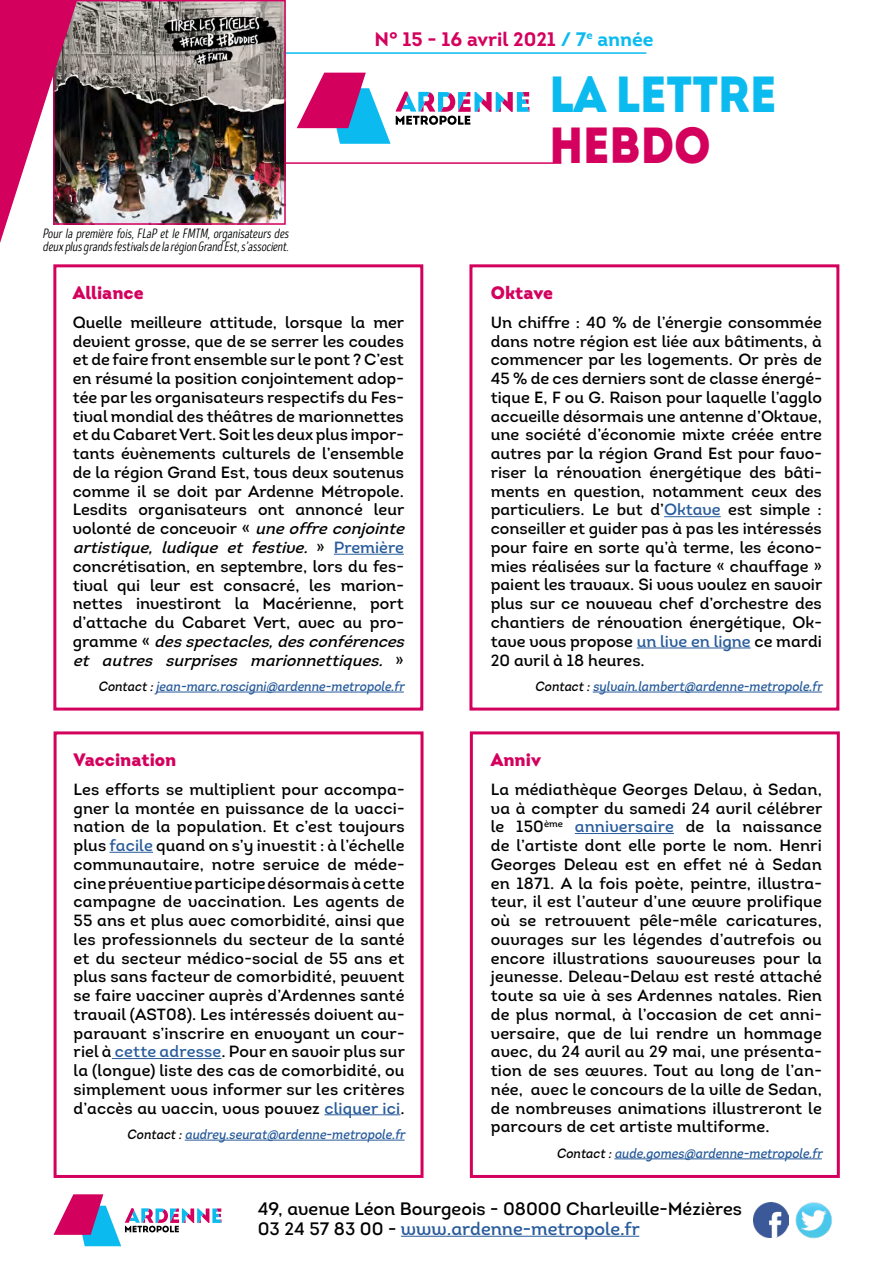
<style>
.page{position:relative;width:893px;height:1263px;background:#fff}
.page>*{position:absolute;margin:0;border:0;box-sizing:border-box;transform-origin:0 0}
.t1{font:900 50.7px "Intro";color:#0bbbef;scale:.91 1}
.t2{font:900 50.7px "Intro";color:#d4005d;scale:.91 1}
.t3{font:700 19.5px "Intro";color:#d4005d}
.t4{font:18px/19.5px "Intro Regular Alt";color:#000}
.t5{font:900 18px "Intro";color:#d4005d}
.t6{font:16.2px/18.8px "Intro Regular Alt";color:#000;text-align:justify}
.t7{font:italic 13.5px "Intro Regular Alt";color:#275b9b;scale:.9 1}
.t8{font:italic 13.5px/13.5px "Intro Head R Base";color:#000;scale:.93 1}
.s1{color:#0bbbef}
.s2{font-style:italic}
.s3{color:#275b9b}
.s4{color:#000}
</style>
<div class="page">
<hr style="left:182px;top:162px;width:379px;height:2px;background:#d4005d">
<hr style="left:174px;top:52px;width:472px;height:2px;background:#0bbbef">
<svg style="left:297px;top:73px;width:232px;height:71px"></svg>
<div style="left:469px;top:264px;width:370px;height:446px;border:3px solid #d4005d"></div>
<div style="left:53px;top:264px;width:370px;height:446px;border:3px solid #d4005d"></div>
<div style="left:470px;top:731px;width:370px;height:447px;border:3px solid #d4005d"></div>
<div style="left:54px;top:731px;width:369px;height:447px;border:3px solid #d4005d"></div>
<hr style="left:109px;top:852px;width:44px;height:1px;background:#275b9b">
<hr style="left:112px;top:1058px;width:109px;height:1px;background:#275b9b">
<hr style="left:324px;top:1114px;width:76px;height:1px;background:#275b9b">
<hr style="left:185px;top:1140px;width:220px;height:1px;background:#275b9b">
<hr style="left:334px;top:554px;width:70px;height:1px;background:#275b9b">
<hr style="left:156px;top:692px;width:248px;height:1px;background:#275b9b">
<hr style="left:664px;top:516px;width:57px;height:1px;background:#275b9b">
<hr style="left:637px;top:647px;width:114px;height:1px;background:#275b9b">
<hr style="left:593px;top:692px;width:229px;height:1px;background:#275b9b">
<hr style="left:575px;top:833px;width:99px;height:1px;background:#275b9b">
<hr style="left:614px;top:1158px;width:208px;height:1px;background:#275b9b">
<hr style="left:401px;top:1236px;width:238px;height:1px;background:#275b9b">
<img style="left:754px;top:1202px;width:34px;height:35px">
<img style="left:795px;top:1202px;width:37px;height:37px">
<svg style="left:53px;top:1194px;width:168px;height:52px"></svg>
<img style="left:77px;top:3px;width:206px;height:219px">
<div style="left:53px;top:0;width:233px;height:225px;border:2px solid #d4005d"></div>
<svg style="left:0;top:0;width:77px;height:243px"></svg>
<p class="t3" style="left:374px;top:26px;width:281px">N° 15 - 16 avril 2021 <span class="s1">/ 7</span><sup>e</sup> <span class="s1">année</span></p>
<p class="t8" style="left:43px;top:227px;width:269px">Pourlapremièrefois,FLaP etleFMTM,organisateursdes deux plusgrandsfestivalsdelarégion Grand Est,s’associent.</p>
<p class="t5" style="left:73px;top:281px;width:72px">Alliance</p>
<p class="t6" style="left:73px;top:313px;width:338px;text-align:left">Quelle meilleure attitude, lorsque la mer devient grosse, que de se serrer les coudes et de faire front ensemble sur le pont ? C’est en résumé la position conjointement adop&shy;tée par les organisateurs respectifs du Fes&shy;tival mondial des théâtres de marionnettes et du Cabaret Vert. Soit les deux plus impor&shy;tants évènements culturels de l’ensemble de la région Grand Est, tous deux soutenus comme il se doit par Ardenne Métropole.<br>Lesdits organisateurs ont annoncé leur volonté de concevoir « <span class="s2">uneoffreconjointe artistique, ludique et festive.</span> » <span class="s3">P r e m i è r e </span>concrétisation, en septembre, lors du fes&shy;tival qui leur est consacré, les marion&shy;nettes investiront la Macérienne, port d’attache du Cabaret Vert, avec au pro&shy;g r a m m e « <span class="s2">desspectacles,desconférences et autres surprises marionnettiques.</span> »</p>
<p class="t7" style="left:98px;top:678px;width:345px"><span class="s4">Contact:</span>jean-marc.roscigni@ardenne-metropole.fr</p>
<p class="t5" style="left:74px;top:747px;width:104px">Vaccination</p>
<p class="t6" style="left:74px;top:780px;width:333px">Les efforts se multiplient pour accompa&shy;gner la montée en puissance de la vacci&shy;nation de la population. Et c’est toujours plus <span class="s3">facile</span> quand on s’y investit : à l’échelle communautaire, notre service de méde&shy;cine préventive participe désormais à cette campagne de vaccination. Les agents de 55 ans et plus avec comorbidité, ainsi que les professionnels du secteur de la santé et du secteur médico-social de 55 ans et plus sans facteur de comorbidité, peuvent se faire vacciner auprès d’Ardennes santé travail (AST08). Les intéressés doivent au&shy;paravant s’inscrire en envoyant un cour&shy;riel à <span class="s3">cette adresse</span>. Pour en savoir plus sur la (longue) liste des cas de comorbidité, ou simplement vous informer sur les critères d’accès au vaccin, vous pouvez <span class="s3">cliquer ici</span>.</p>
<p class="t7" style="left:127px;top:1126px;width:314px"><span class="s4">Contact:</span>audrey.seurat@ardenne-metropole.fr</p>
<h1 class="t1" style="left:549px;top:60px;width:251px">LA LETTRE</h1>
<h1 class="t2" style="left:549px;top:112px;width:179px">HEBDO</h1>
<p class="t5" style="left:491px;top:281px;width:64px">Oktave</p>
<p class="t6" style="left:491px;top:313px;width:333px">Un chiffre : 40 % de l’énergie consommée dans notre région est liée aux bâtiments, à commencer par les logements. Or près de 45 % de ces derniers sont de classe énergé&shy;tique E, F ou G. Raison pour laquelle l’agglo accueille désormais une antenne d’Oktave, une société d’économie mixte créée entre autres par la région Grand Est pour favo&shy;riser la rénovation énergétique des bâti&shy;ments en question, notamment ceux des particuliers. Le but d’<span class="s3">Oktave</span> est simple : conseiller et guider pas à pas les intéressés pour faire en sorte qu’à terme, les écono&shy;mies réalisées sur la facture « chauffage » paient les travaux. Si vous voulez en savoir plus sur ce nouveau chef d’orchestre des chantiers de rénovation énergétique, Ok&shy;tave vous propose <span class="s3">un live en ligne</span> ce mardi 20 avril à 18 heures.</p>
<p class="t7" style="left:535px;top:678px;width:324px"><span class="s4">Contact:</span>sylvain.lambert@ardenne-metropole.fr</p>
<p class="t5" style="left:491px;top:747px;width:52px">Anniv</p>
<p class="t6" style="left:491px;top:780px;width:333px">La médiathèque Georges Delaw, à Sedan, va à compter du samedi 24 avril célébrer le 150<sup>ème</sup> <span class="s3">anniversaire</span> de la naissance de l’artiste dont elle porte le nom. Henri Georges Deleau est en effet né à Sedan en 1871. A la fois poète, peintre, illustra&shy;teur, il est l’auteur d’une œuvre prolifique où se retrouvent pêle-mêle caricatures, ouvrages sur les légendes d’autrefois ou encore illustrations savoureuses pour la jeunesse. Deleau-Delaw est resté attaché toute sa vie à ses Ardennes natales. Rien de plus normal, à l’occasion de cet anni&shy;versaire, que de lui rendre un hommage avec, du 24 avril au 29 mai, une présenta&shy;tion de ses œuvres. Tout au long de l’an&shy;née, avec le concours de la ville de Sedan, de nombreuses animations illustreront le parcours de cet artiste multiforme.</p>
<p class="t7" style="left:557px;top:1145px;width:300px"><span class="s4">Contact:</span>aude.gomes@ardenne-metropole.fr</p>
<p class="t4" style="left:258px;top:1199px;width:486px">49, avenue Léon Bourgeois - 08000 Charleville-Mézières<br>03 24 57 83 00 - <span class="s3">www.ardenne-metropole.fr</span></p>
</div>
